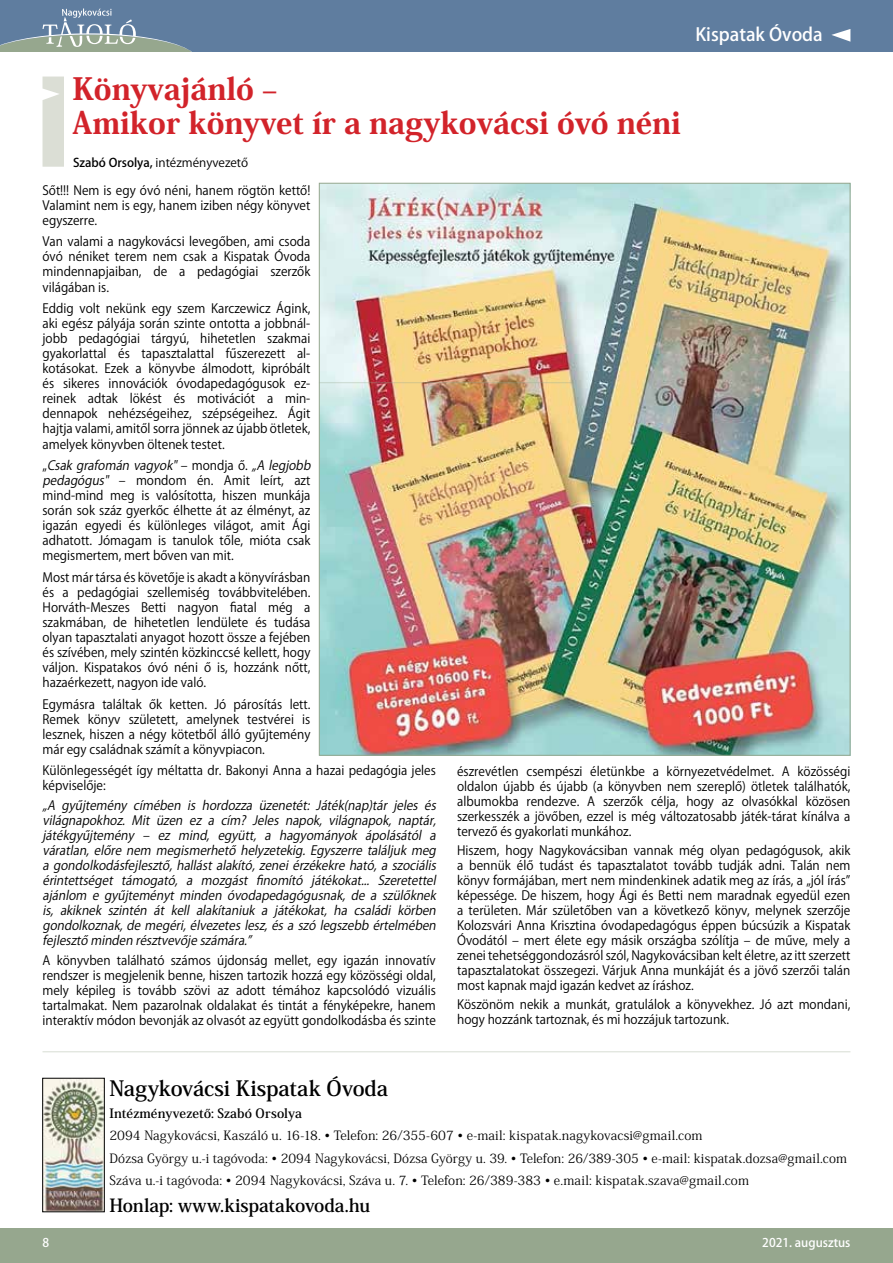
<style>
.page{position:relative;width:893px;height:1263px;background:#fff}
.page>*{position:absolute;margin:0;border:0;box-sizing:border-box;transform-origin:0 0}
.t1{font:800 30.3px/33.3px "Koz Min Pr 6 N";color:#d2232a}
.t2{font:700 21px "Koz Min Pr 6 N";letter-spacing:-.005em;color:#000}
.t3{font:700 18px "Koz Min Pr 6 N";letter-spacing:-.005em;color:#000}
.t4{font:500 18px "Koz Go Pr 6 N";color:#fff}
.t5{font:12.75px/15px "Koz Go Pr 6 N";color:#000;text-align:justify;scale:.95 1}
.t6{font:italic 12.75px/15px "Koz Go Pr 6 N";color:#000;text-align:justify;scale:.95 1}
.t7{font:12.75px/22.4px "Koz Min Pr 6 N";letter-spacing:.01em;color:#000}
.t8{font:700 12.75px "Koz Min Pr 6 N";letter-spacing:.01em;color:#000}
.t9{font:12px "Koz Go Pr 6 N";color:#000}
.t10{font:500 12px "Koz Go Pr 6 N";color:#fff}
.s1{font-weight:500}
.s2{font-style:italic}
</style>
<div class="page">
<div style="left:0;top:0;width:893px;height:51px;background:#5f7d9f"></div>
<svg style="left:831px;top:29px;width:19px;height:13px"></svg>
<svg style="left:0;top:9px;width:191px;height:42px"></svg>
<div style="left:0;top:1229px;width:893px;height:34px;background:#96a78e"></div>
<img style="left:45px;top:1080px;width:57px;height:130px">
<hr style="left:43px;top:1051px;width:807px;height:1px;background:#96a78e">
<div style="left:43px;top:77px;width:21px;height:90px;background:#dbded5"></div>
<img style="left:321px;top:185px;width:527px;height:569px">
<hr style="left:319px;top:382px;width:255px;height:1px;background:#96a78e">
<h1 class="t1" style="left:73px;top:73px;width:610px">Könyvajánló –<br>Amikor könyvet ír a nagykovácsi óvó néni</h1>
<p class="t9" style="left:73px;top:156px;width:177px"><span class="s1">Szabó Orsolya,</span> intézményvezető</p>
<h3 class="t4" style="left:695px;top:25px;width:129px">Kispatak Óvoda</h3>
<p class="t5" style="left:43px;top:183px;width:283px">Sőt!!! Nem is egy óvó néni, hanem rögtön kettő!<br>Valamint nem is egy, hanem iziben négy könyvet egyszerre.</p>
<p class="t5" style="left:43px;top:234px;width:283px">Van valami a nagykovácsi levegőben, ami csoda óvó néniket terem nem csak a Kispatak Óvoda mindennapjaiban, de a pedagógiai szerzők világában is.</p>
<p class="t5" style="left:43px;top:301px;width:283px">Eddig volt nekünk egy szem Karczewicz Ágink, aki egész pályája során szinte ontotta a jobbnál&shy;jobb pedagógiai tárgyú, hihetetlen szakmai gyakorlattal és tapasztalattal fűszerezett al&shy;kotásokat. Ezek a könyvbe álmodott, kipróbált és sikeres innovációk óvodapedagógusok ez&shy;reinek adtak lökést és motivációt a min&shy;dennapok nehézségeihez, szépségeihez. Ágit hajtja valami, amitől sorra jönnek az újabb ötletek, amelyek könyvben öltenek testet.</p>
<p class="t5" style="left:43px;top:458px;width:288px;text-align:left">„ <span class="s2">Csakgrafománvagyok"</span>– m o n d j a ő . <span class="s2">„A legjobb pedagógus"</span> – mondom én. Amit leírt, azt mind-mind meg is valósította, hiszen munkája során sok száz gyerkőc élhette át az élményt, az igazán egyedi és különleges világot, amit Ági adhatott. Jómagam is tanulok tőle, mióta csak megismertem, mert bőven van mit.</p>
<p class="t5" style="left:43px;top:570px;width:283px">Most már társa és követője is akadt a könyvírásban és a pedagógiai szellemiség továbbvitelében.<br>Horváth-Meszes Betti nagyon fiatal még a szakmában, de hihetetlen lendülete és tudása olyan tapasztalati anyagot hozott össze a fejében és szívében, mely szintén közkinccsé kellett, hogy váljon. Kispatakos óvó néni ő is, hozzánk nőtt, hazaérkezett, nagyon ide való.</p>
<p class="t5" style="left:43px;top:697px;width:283px">Egymásra találtak ők ketten. Jó párosítás lett.<br>Remek könyv született, amelynek testvérei is lesznek, hiszen a négy kötetből álló gyűjtemény már egy családnak számít a könyvpiacon.</p>
<p class="t5" style="left:43px;top:763px;width:416px">Különlegességét így méltatta dr. Bakonyi Anna a hazai pedagógia jeles képviselője:</p>
<p class="t6" style="left:42px;top:798px;width:420px">„A gyűjtemény címében is hordozza üzenetét: Játék(nap)tár jeles és világnapokhoz. Mit üzen ez a cím? Jeles napok, világnapok, naptár, játékgyűjtemény – ez mind, együtt, a hagyományok ápolásától a váratlan, előre nem megismerhető helyzetekig. Egyszerre találj uk meg agondolkodásfej lesztő,hallástalakító,zeneiérzékekreható,aszociális érintettséget támogató, a mozgást finomító játékokat... Szeretettel ajánlom e gyűjteményt minden óvodapedagógusnak, de a szülőknek is, akiknek szintén át kell alakítaniuk a játékokat, ha családi körben gondolkoznak,demegéri,élvezeteslesz,ésaszólegszebb értelmében fej lesztőmindenrésztvevőjeszámára.”</p>
<p class="t5" style="left:43px;top:953px;width:416px">A könyvben található számos újdonság mellet, egy igazán innovatív rendszer is megjelenik benne, hiszen tartozik hozzá egy közösségi oldal, mely képileg is tovább szövi az adott témához kapcsolódó vizuális tartalmakat. Nem pazarolnak oldalakat és tintát a fényképekre, hanem interaktív módon bevonják az olvasót az együtt gondolkodásba és szinte</p>
<p class="t5" style="left:457px;top:764px;width:416px">észrevétlen csempészi életünkbe a környezetvédelmet. A közösségi oldalon újabb és újabb (a könyvben nem szereplő) ötletek találhatók, albumokba rendezve. A szerzők célja, hogy az olvasókkal közösen szerkesszék a jövőben, ezzel is még változatosabb játék-tárat kínálva a tervező és gyakorlati munkához.</p>
<p class="t5" style="left:457px;top:843px;width:416px">Hiszem, hogy Nagykovácsiban vannak még olyan pedagógusok, akik a bennük élő tudást és tapasztalatot tovább tudják adni. Talán nem könyv formájában, mert nem mindenkinek adatik meg az írás, a „jól írás” képessége. De hiszem, hogy Ági és Betti nem maradnak egyedül ezen a területen. Már születőben van a következő könyv, melynek szerzője Kolozsvári Anna Krisztina óvodapedagógus éppen búcsúzik a Kispatak Óvodától – mert élete egy másik országba szólítja – de műve, mely a zenei tehetséggondozásról szól, Nagykovácsiban kelt életre, az itt szerzett tapasztalatokat összegezi. Várjuk Anna munkáját és a jövő szerzői talán most kapnak majd igazán kedvet az íráshoz.</p>
<p class="t5" style="left:457px;top:997px;width:416px">Köszönöm nekik a munkát, gratulálok a könyvekhez. Jó azt mondani, hogy hozzánk tartoznak, és mi hozzájuk tartozunk.</p>
<h2 class="t2" style="left:109px;top:1076px;width:280px">Nagykovácsi Kispatak Óvoda</h2>
<p class="t8" style="left:109px;top:1106px;width:194px">Intézményvezető: Szabó Orsolya</p>
<p class="t7" style="left:109px;top:1125px;width:739px">2094 Nagykovácsi, Kaszáló u. 16-18. • Telefon: 26/355-607 • e-mail: kispatak.nagykovacsi@gmail.com<br>Dózsa György u.-i tagóvoda: • 2094 Nagykovácsi, Dózsa György u. 39. • Telefon: 26/389-305 • e-mail: kispatak.dozsa@gmail.com<br>Száva u.-i tagóvoda: • 2094 Nagykovácsi, Száva u. 7. • Telefon: 26/389-383 • e.mail: kispatak.szava@gmail.com</p>
<h3 class="t3" style="left:109px;top:1195px;width:262px">Honlap: www.kispatakovoda.hu</h3>
<p class="t10" style="left:43px;top:1236px;width:8px">4</p>
<p class="t10" style="left:782px;top:1236px;width:58px">015. márci</p>
<p class="t10" style="left:43px;top:1236px;width:8px">8</p>
<p class="t10" style="left:762px;top:1236px;width:90px">2021. augusztus</p>
</div>
